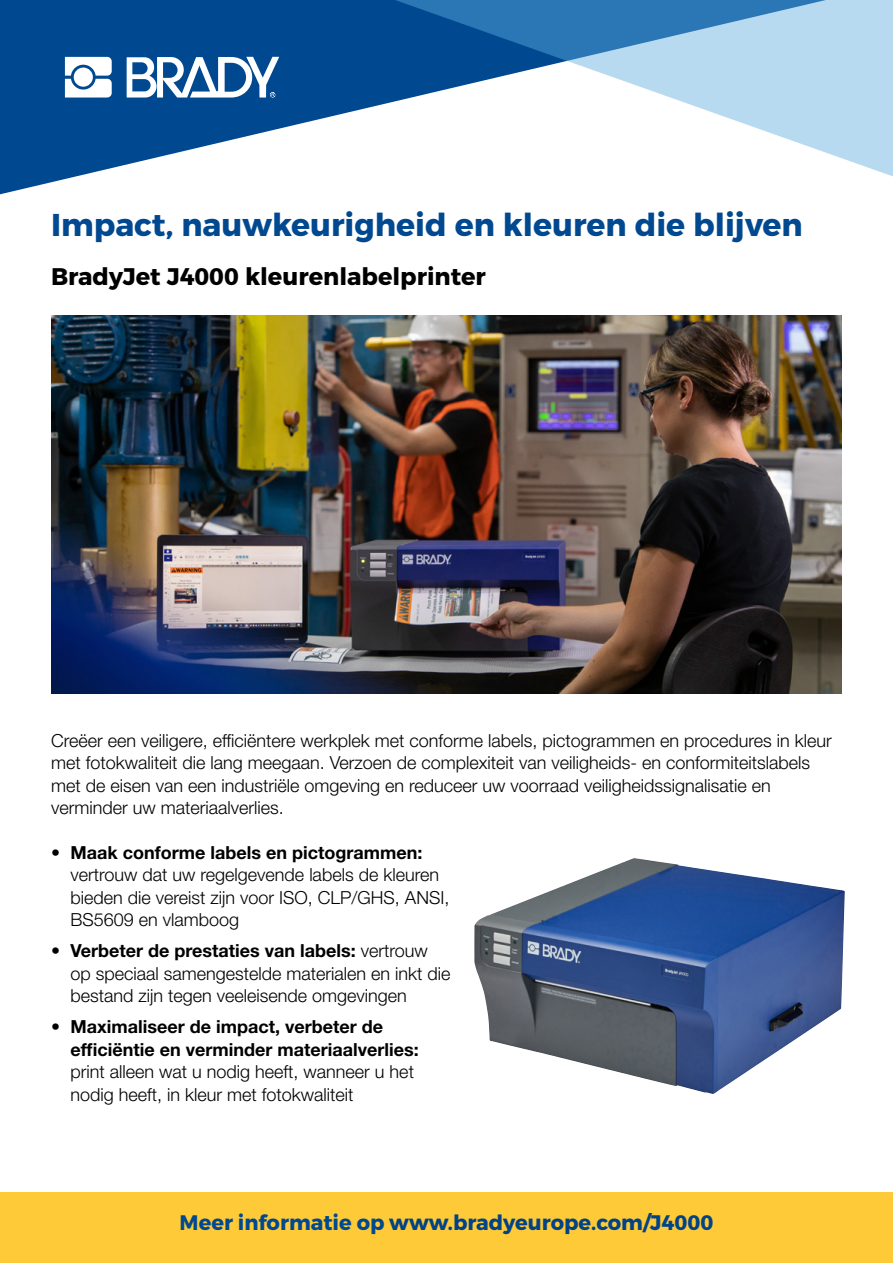
<style>
.page{position:relative;width:893px;height:1263px;background:#fff}
.page>*{position:absolute;margin:0;border:0;box-sizing:border-box;transform-origin:0 0}
.t1{font:700 31.5px "Montserrat";color:#004990}
.t2{font:700 24px "Montserrat";color:#000}
.t3{font:700 21px "Montserrat";color:#014386}
.t4{font:300 18px/22.5px "Helvetica Neue LT Pro";color:#000}
.t5{font:700 18px/22.5px "Helvetica Neue LT Pro";color:#000}
.s1{font-weight:700}
.s2{color:#004990}
</style>
<div class="page">
<svg style="left:0;top:0;width:359px;height:195px;fill:#004990"></svg>
<svg style="left:359px;top:0;width:534px;height:177px"></svg>
<div style="left:0;top:1192px;width:893px;height:71px;background:#ffca38"></div>
<svg style="left:65px;top:57px;width:47px;height:41px"></svg>
<svg style="left:127px;top:57px;width:152px;height:41px"></svg>
<img style="left:51px;top:315px;width:791px;height:379px">
<img style="left:474px;top:858px;width:371px;height:236px">
<h1 class="t1" style="left:51px;top:206px;width:753px">Impact, nauwkeurigheid en kleuren die blijven</h1>
<h2 class="t2" style="left:51px;top:261px;width:436px">BradyJet J4000 kleurenlabelprinter</h2>
<p class="t4" style="left:51px;top:729px;width:782px">Creëer een veiligere, efficiëntere werkplek met conforme labels, pictogrammen en procedures in kleur met fotokwaliteit die lang meegaan. Verzoen de complexiteit van veiligheids- en conformiteitslabels met de eisen van een industriële omgeving en reduceer uw voorraad veiligheidssignalisatie en verminder uw materiaalverlies.</p>
<p class="t5" style="left:51px;top:841px;width:373px">• Maak conforme labels en pictogrammen:</p>
<p class="t4" style="left:71px;top:863px;width:380px">vertrouw dat uw regelgevende labels de kleuren bieden die vereist zijn voor ISO, CLP/GHS, ANSI,<br>BS5609 en vlamboog</p>
<p class="t4" style="left:71px;top:939px;width:382px;text-indent:-19px"><span class="s1">• Verbeter de prestaties van labels:</span> vertrouw op speciaal samengestelde materialen en inkt die bestand zijn tegen veeleisende omgevingen</p>
<p class="t5" style="left:71px;top:1015px;width:350px;text-indent:-19px">• Maximaliseer de impact, verbeter de efficiëntie en verminder materiaalverlies:</p>
<p class="t4" style="left:71px;top:1060px;width:345px">print alleen wat u nodig heeft, wanneer u het nodig heeft, in kleur met fotokwaliteit</p>
<p class="t3" style="left:180px;top:1209px;width:535px"><span class="s2">Meer informatie op</span> www.bradyeurope.com/J4000</p>
</div>
